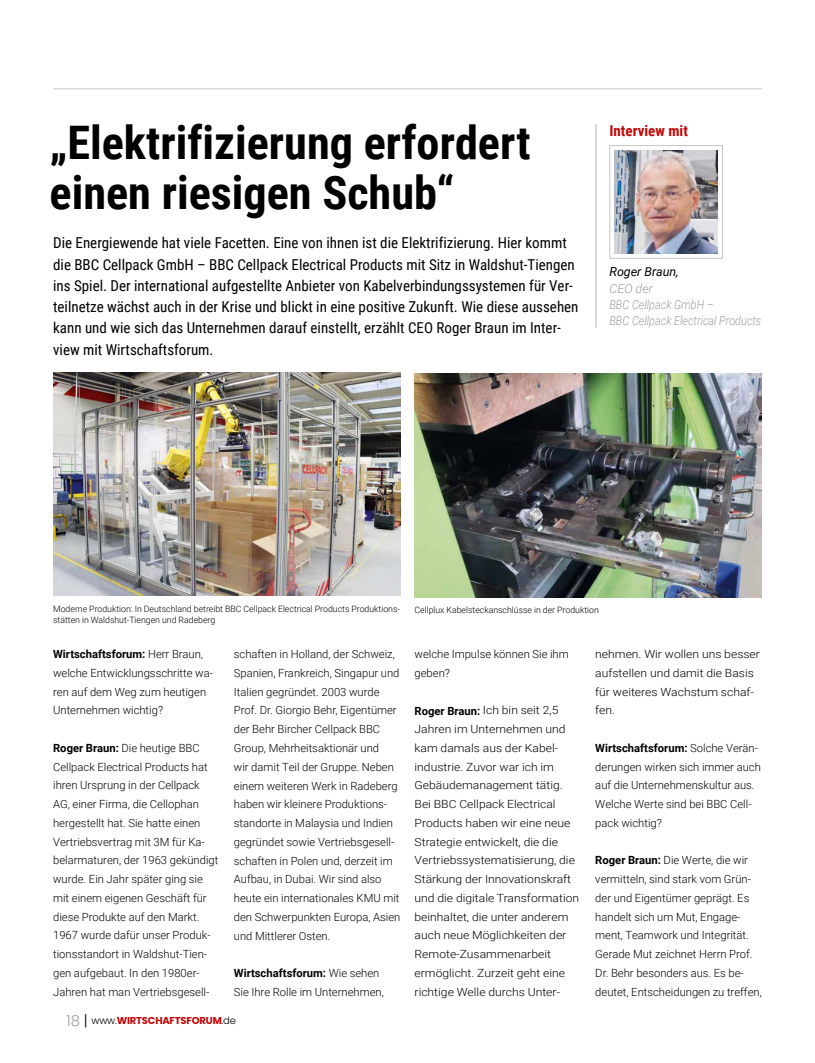
<style>
.page{position:relative;width:815px;height:1063px;background:#fff}
.page>*{position:absolute;margin:0;border:0;box-sizing:border-box;transform-origin:0 0}
.t1{font:700 46.25px/50px "Roboto Condensed";color:#000}
.t2{font:15px/21.2px "Roboto Condensed";color:#000}
.t3{font:700 15px "Roboto Condensed";color:#c00808}
.t4{font:italic 300 12.5px/16.2px "Roboto";color:#9c9d9d}
.t5{font:italic 12.5px "Roboto";color:#000}
.t6{font:300 11.25px/18.8px "Roboto";color:#000}
.t7{font:300 11.25px/18.8px "Roboto";color:#000;scale:1.08 1}
.t8{font:700 10px "Poppins";letter-spacing:-.02em;color:#c00808}
.t9{font:300 8.75px/11.2px "Roboto";color:#000}
.s1{font-weight:700}
.s2{font-weight:300;font-size:15px;color:#9c9d9d}
.s3{font-weight:300;font-size:15px;color:#000}
.s4{font-weight:300;color:#000}
</style>
<div class="page">
<hr style="left:53px;top:89px;width:709px;height:1px;background:#c5c6c6">
<img style="left:53px;top:372px;width:347px;height:223px">
<svg style="left:609px;top:145px;width:114px;height:114px"></svg>
<img style="left:615px;top:151px;width:103px;height:102px">
<hr style="left:595px;top:124px;width:2px;height:204px;background:#c5c6c6">
<img style="left:415px;top:374px;width:347px;height:223px">
<h1 class="t1" style="left:50px;top:116px;width:483px">„Elektrifizierung erfordert einen riesigen Schub“</h1>
<p class="t2" style="left:53px;top:232px;width:527px">Die Energiewende hat viele Facetten. Eine von ihnen ist die Elektrifizierung. Hier kommt die BBC Cellpack GmbH – BBC Cellpack Electrical Products mit Sitz in Waldshut-Tiengen ins Spiel. Der international aufgestellte Anbieter von Kabelverbindungssystemen für Ver&shy;teilnetze wächst auch in der Krise und blickt in eine positive Zukunft. Wie diese aussehen kann und wie sich das Unternehmen darauf einstellt, erzählt CEO Roger Braun im Inter&shy;view mit Wirtschaftsforum.</p>
<h2 class="t3" style="left:609px;top:120px;width:80px">Interview mit</h2>
<p class="t5" style="left:609px;top:263px;width:71px">Roger Braun,</p>
<p class="t4" style="left:609px;top:280px;width:153px">CEO der<br>BBC Cellpack GmbH –<br>BBC Cellpack Electrical Products</p>
<p class="t9" style="left:53px;top:602px;width:348px">Moderne Produktion: In Deutschland betreibt BBC Cellpack Electrical Products Produktions&shy;stätten in Waldshut-Tiengen und Radeberg</p>
<p class="t9" style="left:415px;top:604px;width:186px">Cellplux Kabelsteckanschlüsse in der Produktion</p>
<p class="t6" style="left:53px;top:644px;width:161px"><span class="s1">Wirtschaftsforum:</span> Herr Braun, welche Entwicklungsschritte wa&shy;ren auf dem Weg zum heutigen<br>Unternehmen wichtig?</p>
<p class="t6" style="left:53px;top:738px;width:167px"><span class="s1">Roger Braun:</span> Die heutige BBC<br>Cellpack Electrical Products hat ihren Ursprung in der Cellpack<br>AG, einer Firma, die Cellophan hergestellt hat. Sie hatte einen<br>Vertriebsvertrag mit 3M für Ka&shy;belarmaturen, der 1963 gekündigt wurde. Ein Jahr später ging sie mit einem eigenen Geschäft für diese Produkte auf den Markt.<br>1967 wurde dafür unser Produk&shy;tionsstandort in Waldshut-Tien&shy;gen aufgebaut. In den 1980er-<br>Jahren hat man Vertriebsgesell-</p>
<p class="t6" style="left:234px;top:644px;width:168px">schaften in Holland, der Schweiz,<br>Spanien, Frankreich, Singapur und<br>Italien gegründet. 2003 wurde<br>Prof. Dr. Giorgio Behr, Eigentümer der Behr Bircher Cellpack BBC<br>Group, Mehrheitsaktionär und<br>wir damit Teil der Gruppe. Neben einem weiteren Werk in Radeberg haben wir kleinere Produktions&shy;standorte in Malaysia und Indien gegründet sowie Vertriebsgesell&shy;schaften in Polen und, derzeit im<br>Aufbau, in Dubai. Wir sind also heute ein internationales KMU mit den Schwerpunkten Europa, Asien und Mittlerer Osten.</p>
<p class="t6" style="left:234px;top:963px;width:151px"><span class="s1">Wirtschaftsforum:</span> Wie sehen<br>Sie Ihre Rolle im Unternehmen,</p>
<p class="t8" style="left:66px;top:1015px;width:171px"><span class="s2">18</span> <span class="s3">|</span> <span class="s4">www.</span>WIRTSCHAFTSFORUM<span class="s4">.de</span></p>
<p class="t6" style="left:415px;top:644px;width:156px">welche Impulse können Sie ihm geben?</p>
<p class="t7" style="left:415px;top:701px;width:154px"><span class="s1">Roger Braun:</span> Ich bin seit 2,5<br>Jahren im Unternehmen und kam damals aus der Kabel&shy;industrie. Zuvor war ich im<br>Gebäudemanagement tätig.<br>Bei BBC Cellpack Electrical<br>Products haben wir eine neue<br>Strategie entwickelt, die die<br>Vertriebssystematisierung, die<br>Stärkung der Innovationskraft und die digitale Transformation beinhaltet, die unter anderem auch neue Möglichkeiten der<br>Remote-Zusammenarbeit ermöglicht. Zurzeit geht eine richtige Welle durchs Unter-</p>
<p class="t7" style="left:595px;top:644px;width:154px">nehmen. Wir wollen uns besser aufstellen und damit die Basis für weiteres Wachstum schaf&shy;fen.</p>
<p class="t6" style="left:595px;top:738px;width:167px"><span class="s1">Wirtschaftsforum:</span> Solche Verän&shy;derungen wirken sich immer auch auf die Unternehmenskultur aus.<br>Welche Werte sind bei BBC Cell&shy;pack wichtig?</p>
<p class="t6" style="left:595px;top:851px;width:168px"><span class="s1">Roger Braun:</span> Die Werte, die wir vermitteln, sind stark vom Grün&shy;der und Eigentümer geprägt. Es handelt sich um Mut, Engage&shy;ment, Teamwork und Integrität.<br>Gerade Mut zeichnet Herrn Prof.<br>Dr. Behr besonders aus. Es be&shy;deutet, Entscheidungen zu treffen,</p>
</div>
